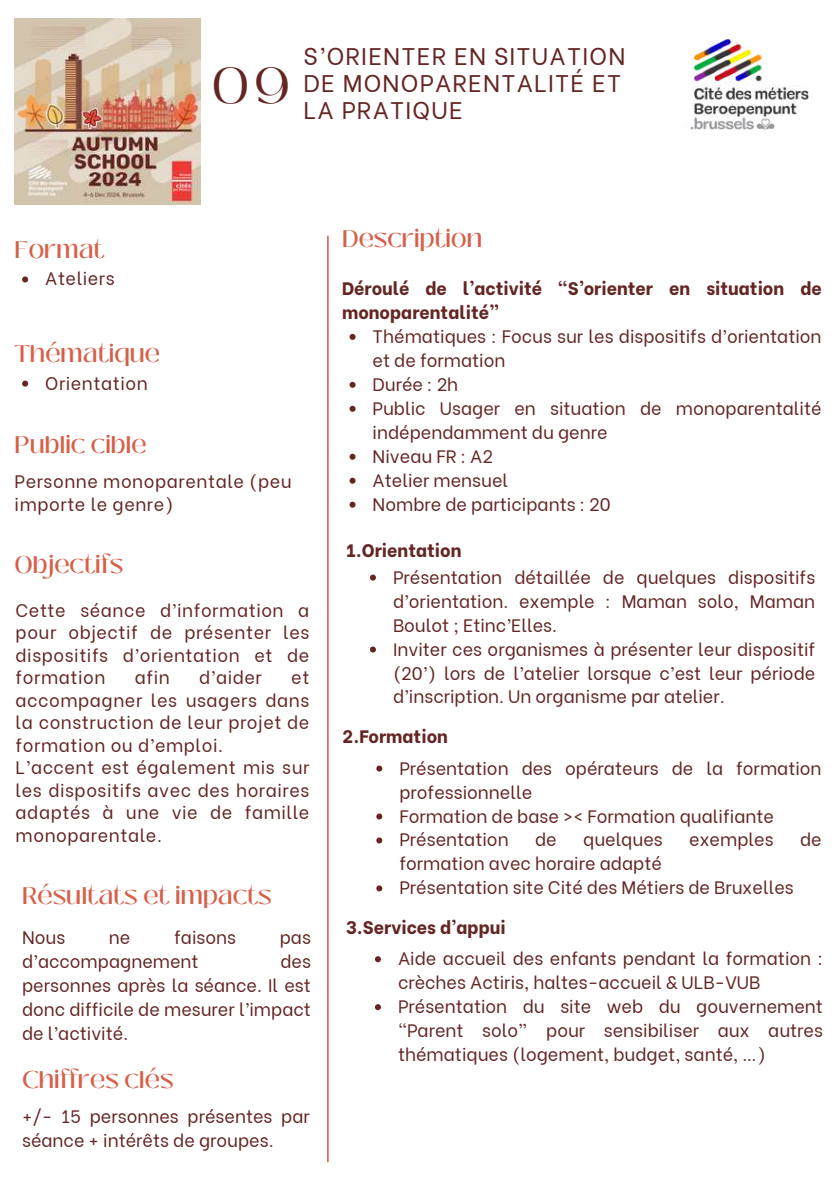
<style>
.page{position:relative;width:839px;height:1191px;background:#fff}
.page>*{position:absolute;margin:0;border:0;box-sizing:border-box;transform-origin:0 0}
.t1{font:50px "Black Mango";color:#632623}
.t2{font:500 24px "Black Mango";color:#d66049}
.t3{font:24px/27px "Be Vietnam";letter-spacing:.05em;color:#632623}
.t4{font:18px/24px "Be Vietnam";color:#632623}
.t5{font:18px/22.4px "Be Vietnam";letter-spacing:.03em;color:#632623}
.t6{font:800 18px/24px "Be Vietnam";color:#632623}
</style>
<div class="page">
<img style="left:15px;top:19px;width:186px;height:186px">
<hr style="left:327px;top:236px;width:1px;height:926px;background:#da5441">
<img style="left:689px;top:39px;width:123px;height:91px">
<svg style="left:349px;top:334px;width:6px;height:6px"></svg>
<svg style="left:349px;top:382px;width:6px;height:6px"></svg>
<svg style="left:349px;top:406px;width:6px;height:6px"></svg>
<svg style="left:349px;top:454px;width:6px;height:6px"></svg>
<svg style="left:349px;top:478px;width:6px;height:6px"></svg>
<svg style="left:349px;top:502px;width:6px;height:6px"></svg>
<svg style="left:370px;top:575px;width:6px;height:6px"></svg>
<svg style="left:370px;top:647px;width:6px;height:6px"></svg>
<svg style="left:375px;top:956px;width:6px;height:6px"></svg>
<svg style="left:375px;top:1004px;width:6px;height:6px"></svg>
<svg style="left:376px;top:766px;width:6px;height:6px"></svg>
<svg style="left:376px;top:814px;width:6px;height:6px"></svg>
<svg style="left:376px;top:837px;width:6px;height:6px"></svg>
<svg style="left:376px;top:885px;width:6px;height:6px"></svg>
<svg style="left:22px;top:276px;width:6px;height:6px"></svg>
<svg style="left:22px;top:381px;width:6px;height:6px"></svg>
<h1 class="t1" style="left:212px;top:48px;width:80px">09</h1>
<h2 class="t3" style="left:303px;top:41px;width:323px">S’ORIENTER EN SITUATION<br>DE MONOPARENTALITÉ ET<br>LA PRATIQUE</h2>
<h2 class="t2" style="left:15px;top:232px;width:92px">Format</h2>
<p class="t5" style="left:45px;top:266px;width:71px">Ateliers</p>
<h2 class="t2" style="left:15px;top:335px;width:147px">Thématique</h2>
<p class="t5" style="left:45px;top:370px;width:104px">Orientation</p>
<h2 class="t2" style="left:15px;top:426px;width:133px">Public cible</h2>
<p class="t5" style="left:15px;top:469px;width:278px">Personne monoparentale (peu importe le genre)</p>
<h2 class="t2" style="left:342px;top:221px;width:142px">Description</h2>
<p class="t6" style="left:342px;top:275px;width:481px">Déroulé de l’activité “S’orienter en situation de monoparentalité”</p>
<p class="t4" style="left:372px;top:322px;width:450px">Thématiques : Focus sur les dispositifs d’orientation et de formation<br>Durée : 2h<br>Public Usager en situation de monoparentalité indépendamment du genre<br>Niveau FR : A2<br>Atelier mensuel<br>Nombre de participants : 20</p>
<h2 class="t2" style="left:15px;top:547px;width:110px">Objectifs</h2>
<p class="t4" style="left:16px;top:597px;width:295px;line-height:22.4px;text-align:justify">Cette séance d’information a pour objectif de présenter les dispositifs d’orientation et de formation</p>
<p class="t4" style="left:135px;top:664px;width:37px">afin</p>
<p class="t4" style="left:199px;top:664px;width:64px">d’aider</p>
<p class="t5" style="left:16px;top:665px;width:295px;text-indent:276px">et accompagner les usagers dans la construction de leur projet de formation ou d’emploi.<br>L’accent est également mis sur les dispositifs avec des horaires adaptés à une vie de famille monoparentale.</p>
<h2 class="t2" style="left:22px;top:878px;width:251px">Résultats et impacts</h2>
<p class="t4" style="left:22px;top:924px;width:45px">Nous</p>
<p class="t4" style="left:109px;top:924px;width:23px">ne</p>
<p class="t4" style="left:174px;top:924px;width:63px">faisons</p>
<p class="t4" style="left:280px;top:924px;width:33px">pas</p>
<p class="t4" style="left:22px;top:948px;width:178px">d’accompagnement</p>
<p class="t4" style="left:22px;top:948px;width:290px;text-align:justify;text-indent:258px">des personnes après la séance. Il est donc difficile de mesurer l’impact de l’activité.</p>
<h2 class="t2" style="left:22px;top:1061px;width:153px">Chiffres clés</h2>
<p class="t4" style="left:22px;top:1103px;width:289px">+/- 15 personnes présentes par séance + intérêts de groupes.</p>
<p class="t6" style="left:346px;top:536px;width:117px">1.Orientation</p>
<p class="t4" style="left:393px;top:563px;width:424px">Présentation détaillée de quelques dispositifs d’orientation. exemple : Maman solo, Maman Boulot ; Etinc’Elles.<br>Inviter ces organismes à présenter leur dispositif (20’) lors de l’atelier lorsque c’est leur période d’inscription. Un organisme par atelier.</p>
<p class="t6" style="left:342px;top:722px;width:107px">2.Formation</p>
<p class="t4" style="left:399px;top:754px;width:424px">Présentation des opérateurs de la formation professionnelle<br>Formation de base &gt;&lt; Formation qualifiante<br>Présentation</p>
<p class="t4" style="left:535px;top:826px;width:23px">de</p>
<p class="t4" style="left:583px;top:826px;width:81px">quelques</p>
<p class="t4" style="left:689px;top:826px;width:86px">exemples</p>
<p class="t4" style="left:800px;top:826px;width:23px">de</p>
<p class="t4" style="left:399px;top:850px;width:396px">formation avec horaire adapté<br>Présentation site Cité des Métiers de Bruxelles</p>
<p class="t6" style="left:346px;top:914px;width:161px">3.Services d’appui</p>
<p class="t4" style="left:398px;top:945px;width:426px">Aide accueil des enfants pendant la formation : crèches Actiris, haltes-accueil &amp; ULB-VUB Présentation du site web du gouvernement “Parent solo” pour sensibiliser aux autres thématiques (logement, budget, santé, …)</p>
</div>
